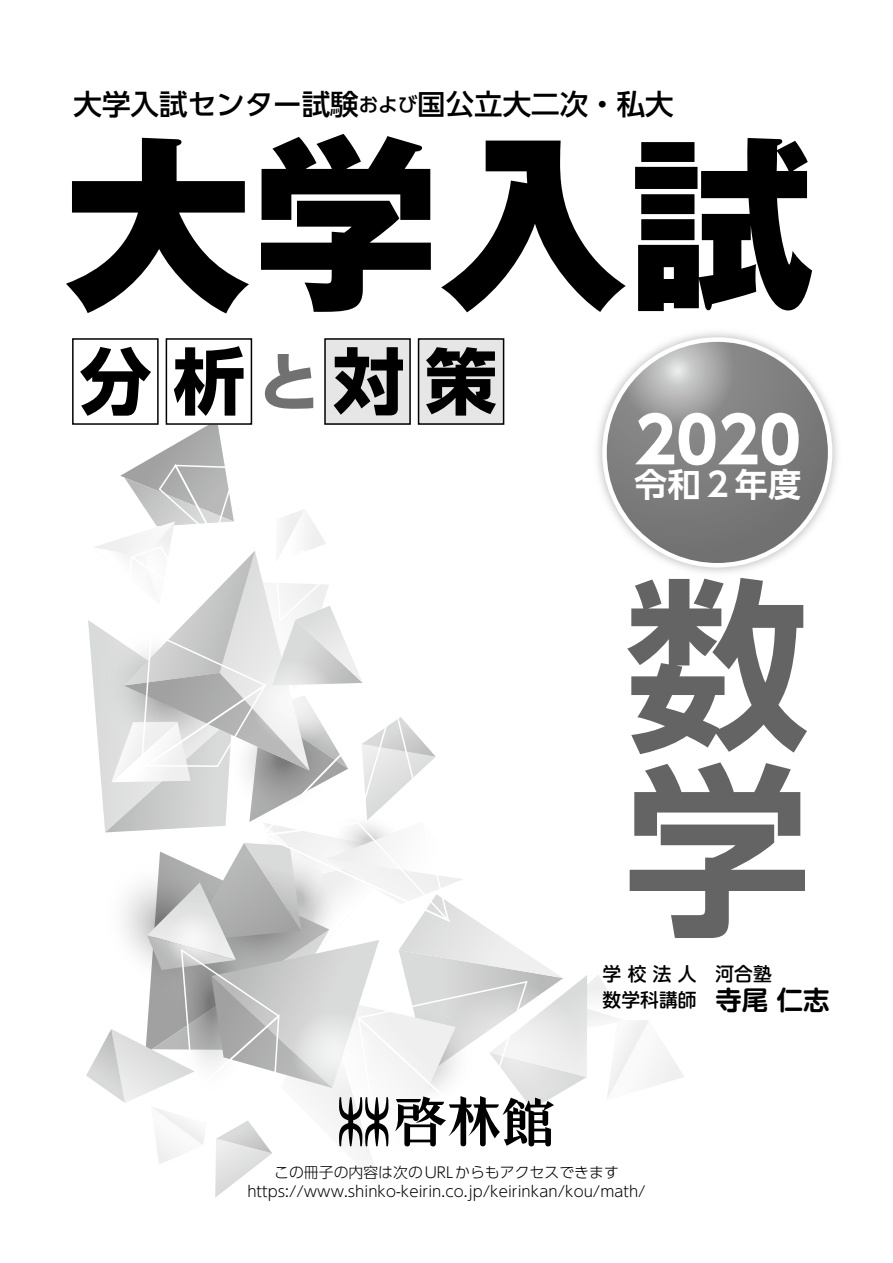
<style>
.page{position:relative;width:893px;height:1263px;background:#fff}
.page>*{position:absolute;margin:0;border:0;box-sizing:border-box;transform-origin:0 0}
.t1{font:800 187.5px "Gothic MB101 Pr 6 N";color:#000}
.t2{font:700 184.5px/184.5px "UD Shin Go Pro De";color:#656464}
.t3{font:700 72px "UD Shin Go Pro";color:#000}
.t4{font:700 63px "UD Shin Go Pro";color:#fff}
.t5{font:700 33px "UD Shin Go Pro De";letter-spacing:.015em;color:#fff}
.t6{font:500 28.5px "UD Shin Go Pro";color:#000}
.t7{font:500 18.75px/26.4px "UD Shin M Go Pro";color:#000}
.t8{font:300 14.85px/19.2px "UD Shin Go Pro";color:#000;text-align:center}
.s1{font-size:19.5px}
.s2{font-size:64.5px;color:#727171}
.s3{font-family:"UD Shin M Go Pro De";font-weight:700;font-size:26.4px}
</style>
<div class="page">
<div style="left:72px;top:338px;width:87px;height:87px;border:2px solid #000"></div>
<div style="left:166px;top:338px;width:86px;height:87px;border:2px solid #000"></div>
<div style="left:325px;top:339px;width:85px;height:85px;background:#e6e6e6"></div>
<div style="left:324px;top:338px;width:87px;height:87px;border:2px solid #000"></div>
<div style="left:419px;top:339px;width:85px;height:85px;background:#e6e6e6"></div>
<div style="left:418px;top:338px;width:86px;height:87px;border:2px solid #000"></div>
<img style="left:602px;top:332px;width:236px;height:241px">
<div style="left:602px;top:337px;width:230px;height:230px;border:9px solid #fff;border-radius:50%"></div>
<svg style="left:607px;top:342px;width:221px;height:221px"></svg>
<svg style="left:86px;top:420px;width:599px;height:778px"></svg>
<h3 class="t6" style="left:74px;top:81px;width:602px">大学入試センター試験<span class="s1">および</span>国公立大二次・私大</h3>
<h1 class="t1" style="left:65px;top:68px;width:752px">大学入試</h1>
<h3 class="t3" style="left:80px;top:323px;width:419px">分析<span class="s2">と</span>対策</h3>
<h3 class="t4" style="left:635px;top:389px;width:168px">2020</h3>
<h3 class="t5" style="left:634px;top:458px;width:168px">令和２年度</h3>
<h2 class="t2" style="left:625px;top:569px;width:183px">数学</h2>
<p class="t7" style="left:603px;top:960px;width:229px">学 校 法 人　河合塾<br>数学科講師　<span class="s3">寺尾 仁志</span></p>
<p class="t8" style="left:247px;top:1162px;width:400px">この冊子の内容は次のURLからもアクセスできますhttps://www.shinko-keirin.co.jp/keirinkan/kou/math/</p>
</div>
